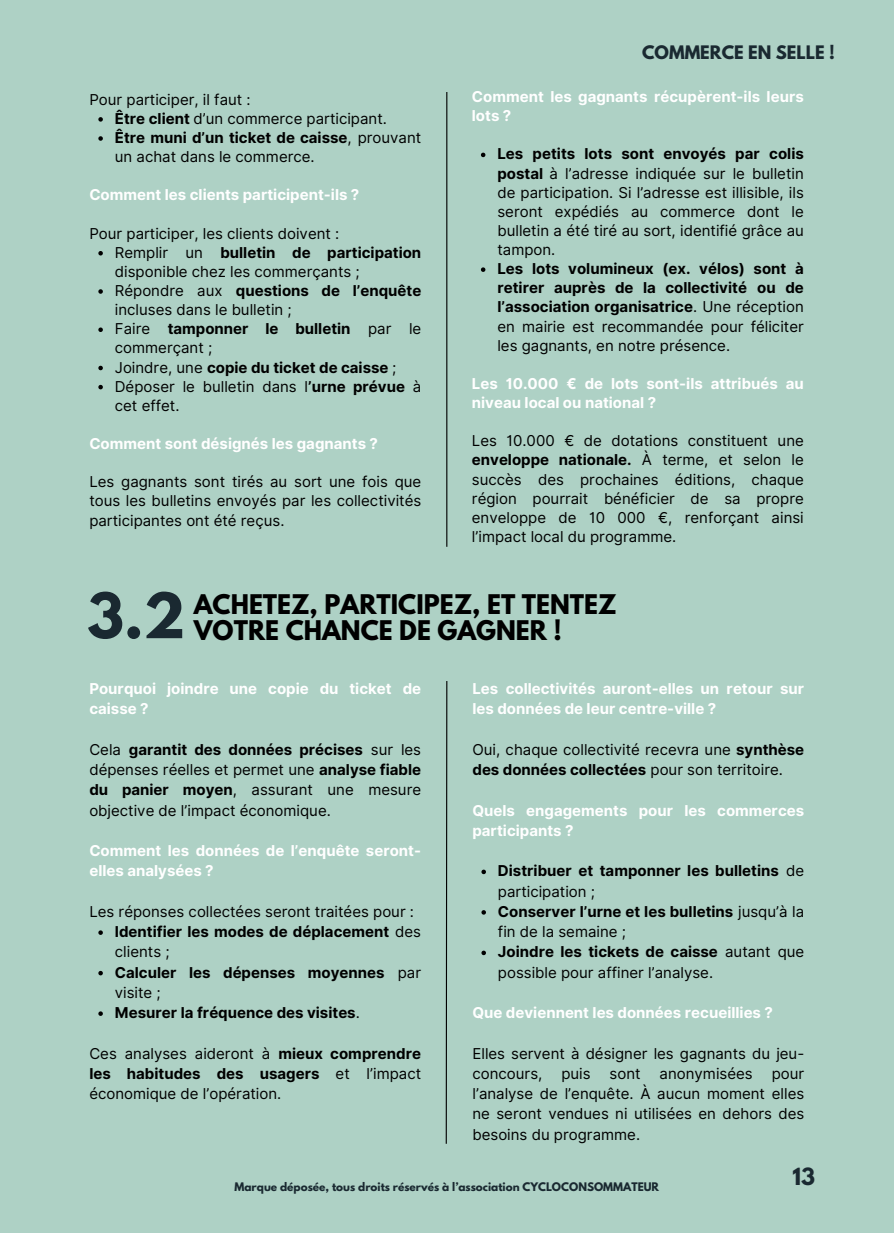
<style>
.page{position:relative;width:894px;height:1233px;background:#fff}
.page>*{position:absolute;margin:0;border:0;box-sizing:border-box;transform-origin:0 0}
.t1{font:700 55.5px "League Spartan";color:#1a2931}
.t2{font:700 24px/25.8px "League Spartan";color:#000}
.t3{font:700 21px "League Spartan";color:#1a2931}
.t4{font:700 16.5px "League Spartan";color:#1a2931}
.t5{font:15px/19.2px "Inter";color:#000}
.t6{font:700 15px/19.2px "Inter";color:#000}
.t7{font:700 15px/20.2px "Inter";color:#fff}
.t8{font:700 10.5px "League Spartan";color:#1a2931}
.s1{font-weight:700}
.s2{font-weight:400}
</style>
<div class="page">
<div style="left:0;top:0;width:893px;height:1233px;background:#aed1c5"></div>
<hr style="left:446px;top:92px;width:1px;height:455px;background:#000">
<svg style="left:98px;top:117px;width:5px;height:5px"></svg>
<svg style="left:98px;top:136px;width:5px;height:5px"></svg>
<svg style="left:98px;top:251px;width:5px;height:5px"></svg>
<svg style="left:98px;top:289px;width:5px;height:5px"></svg>
<svg style="left:98px;top:328px;width:5px;height:4px"></svg>
<svg style="left:98px;top:366px;width:5px;height:4px"></svg>
<svg style="left:98px;top:385px;width:5px;height:4px"></svg>
<svg style="left:481px;top:153px;width:4px;height:4px"></svg>
<svg style="left:481px;top:267px;width:4px;height:5px"></svg>
<svg style="left:98px;top:930px;width:5px;height:5px"></svg>
<svg style="left:98px;top:971px;width:5px;height:4px"></svg>
<svg style="left:98px;top:1011px;width:5px;height:5px"></svg>
<svg style="left:481px;top:870px;width:5px;height:4px"></svg>
<svg style="left:481px;top:910px;width:5px;height:5px"></svg>
<svg style="left:481px;top:951px;width:5px;height:4px"></svg>
<svg style="left:445px;top:681px;width:3px;height:463px"></svg>
<p class="t5" style="left:89px;top:90px;width:163px">Pour participer, il faut :</p>
<p class="t5" style="left:115px;top:109px;width:273px"><span class="s1">Être client</span> d’un commerce participant.</p>
<h4 class="t5" style="left:115px;top:128px;width:308px"><span class="s1">Être muni d’un ticket de caisse</span>, prouvant un achat dans le commerce.</h4>
<h5 class="t7" style="left:89px;top:185px;width:271px">Comment les clients participent-ils ?</h5>
<p class="t5" style="left:89px;top:224px;width:251px">Pour participer, les clients doivent :</p>
<p class="t5" style="left:115px;top:243px;width:308px">Remplir un <span class="s1">bulletin de participation </span>disponible chez les commerçants ;</p>
<p class="t5" style="left:115px;top:281px;width:308px">Répondre aux <span class="s1">questions de l’enquête </span>incluses dans le bulletin ;</p>
<p class="t5" style="left:115px;top:319px;width:308px">Faire <span class="s1">tamponner le bulletin</span> par le commerçant ;</p>
<p class="t6" style="left:115px;top:357px;width:283px"><span class="s2">Joindre, une</span> copie du ticket de caisse <span class="s2">;</span></p>
<h4 class="t5" style="left:115px;top:377px;width:308px">Déposer le bulletin dans l<span class="s1">’urne prévue</span> à cet effet.</h4>
<h5 class="t7" style="left:89px;top:433px;width:290px">Comment sont désignés les gagnants ?</h5>
<p class="t5" style="left:89px;top:472px;width:333px;text-align:justify">Les gagnants sont tirés au sort une fois que tous les bulletins envoyés par les collectivités participantes ont été reçus.</p>
<h5 class="t4" style="left:642px;top:44px;width:194px">COMMERCE EN SELLE !</h5>
<h4 class="t7" style="left:472px;top:87px;width:333px;line-height:19.2px">Comment les gagnants récupèrent-ils leurs lots ?</h4>
<p class="t5" style="left:497px;top:144px;width:308px;text-align:justify"><span class="s1">Les petits lots sont envoyés par colis postal</span> à l’adresse indiquée sur le bulletin de participation. Si l’adresse est illisible, ils seront expédiés au commerce dont le bulletin a été tiré au sort, identifié grâce au tampon.</p>
<p class="t6" style="left:497px;top:259px;width:308px;text-align:justify">Les lots volumineux (ex. vélos) sont à retirer auprès de la collectivité ou de l’association organisatrice<span class="s2">. Une réception en mairie est recommandée pour féliciter les gagnants, en notre présence.</span></p>
<h4 class="t7" style="left:472px;top:374px;width:333px;line-height:19.2px">Les 10.000 € de lots sont-ils attribués au niveau local ou national ?</h4>
<h5 class="t5" style="left:472px;top:431px;width:333px;text-align:justify">Les 10.000 € de dotations constituent une <span class="s1">enveloppe nationale.</span> À terme, et selon le succès des prochaines éditions, chaque région pourrait bénéficier de sa propre enveloppe de 10 000 €, renforçant ainsi l’impact local du programme.</h5>
<h1 class="t1" style="left:87px;top:588px;width:100px">3.2</h1>
<h2 class="t2" style="left:194px;top:595px;width:424px">ACHETEZ, PARTICIPEZ, ET TENTEZ<br>VOTRE CHANCE DE GAGNER !</h2>
<h4 class="t7" style="left:89px;top:679px;width:333px">Pourquoi joindre une copie du ticket de caisse ?</h4>
<h5 class="t5" style="left:89px;top:739px;width:333px;line-height:20.2px;text-align:justify">Cela <span class="s1">garantit des données précises</span> sur les dépenses réelles et permet une <span class="s1">analyse fiable du panier moyen</span>, assurant une mesure objective de l’impact économique.</h5>
<h4 class="t7" style="left:89px;top:841px;width:333px">Comment les données de l’enquête seront&shy;elles analysées ?</h4>
<p class="t5" style="left:89px;top:902px;width:326px">Les réponses collectées seront traitées pour :</p>
<p class="t6" style="left:115px;top:922px;width:308px;line-height:20.2px">Identifier les modes de déplacement <span class="s2">des clients ;</span></p>
<p class="t6" style="left:115px;top:962px;width:308px;line-height:20.2px">Calculer les dépenses moyennes <span class="s2">par visite ;</span></p>
<p class="t6" style="left:115px;top:1003px;width:246px">Mesurer la fréquence des visites<span class="s2">.</span></p>
<h5 class="t5" style="left:89px;top:1043px;width:333px;line-height:20.2px;text-align:justify">Ces analyses aideront à <span class="s1">mieux comprendre les habitudes des usagers</span> et l’impact économique de l’opération.</h5>
<p class="t7" style="left:472px;top:679px;width:333px">Les collectivités auront-elles un retour sur les données de leur centre-ville ?</p>
<h4 class="t5" style="left:472px;top:739px;width:333px;line-height:20.2px">Oui, chaque collectivité recevra une <span class="s1">synthèse des données collectées</span> pour son territoire.</h4>
<h5 class="t7" style="left:472px;top:800px;width:333px">Quels engagements pour les commerces participants ?</h5>
<h4 class="t6" style="left:498px;top:861px;width:308px;line-height:20.2px">Distribuer et tamponner les bulletins <span class="s2">de participation ;</span></h4>
<p class="t6" style="left:498px;top:901px;width:308px;line-height:20.2px">Conserver l’urne et les bulletins <span class="s2">jusqu’à la fin de la semaine ;</span></p>
<p class="t5" style="left:498px;top:942px;width:308px;line-height:20.2px"><span class="s1">Joindre les tickets de caisse</span> autant que possible pour affiner l’analyse.</p>
<p class="t7" style="left:472px;top:1003px;width:302px">Que deviennent les données recueillies ?</p>
<h4 class="t5" style="left:472px;top:1043px;width:333px;line-height:20.2px">Elles servent à désigner les gagnants du jeu&shy;concours,</h4>
<h4 class="t5" style="left:561px;top:1064px;width:31px">puis</h4>
<h4 class="t5" style="left:609px;top:1064px;width:33px">sont</h4>
<h4 class="t5" style="left:659px;top:1064px;width:95px">anonymisées</h4>
<h4 class="t5" style="left:472px;top:1063px;width:333px;line-height:20.2px;text-align:justify;text-indent:299px">pour l’analyse de l’enquête. À aucun moment elles ne seront vendues ni utilisées en dehors des besoins du programme.</h4>
<h5 class="t8" style="left:234px;top:1182px;width:426px">Marque déposée, tous droits réservés à l’association CYCLOCONSOMMATEUR</h5>
<h3 class="t3" style="left:792px;top:1167px;width:24px">13</h3>
</div>
